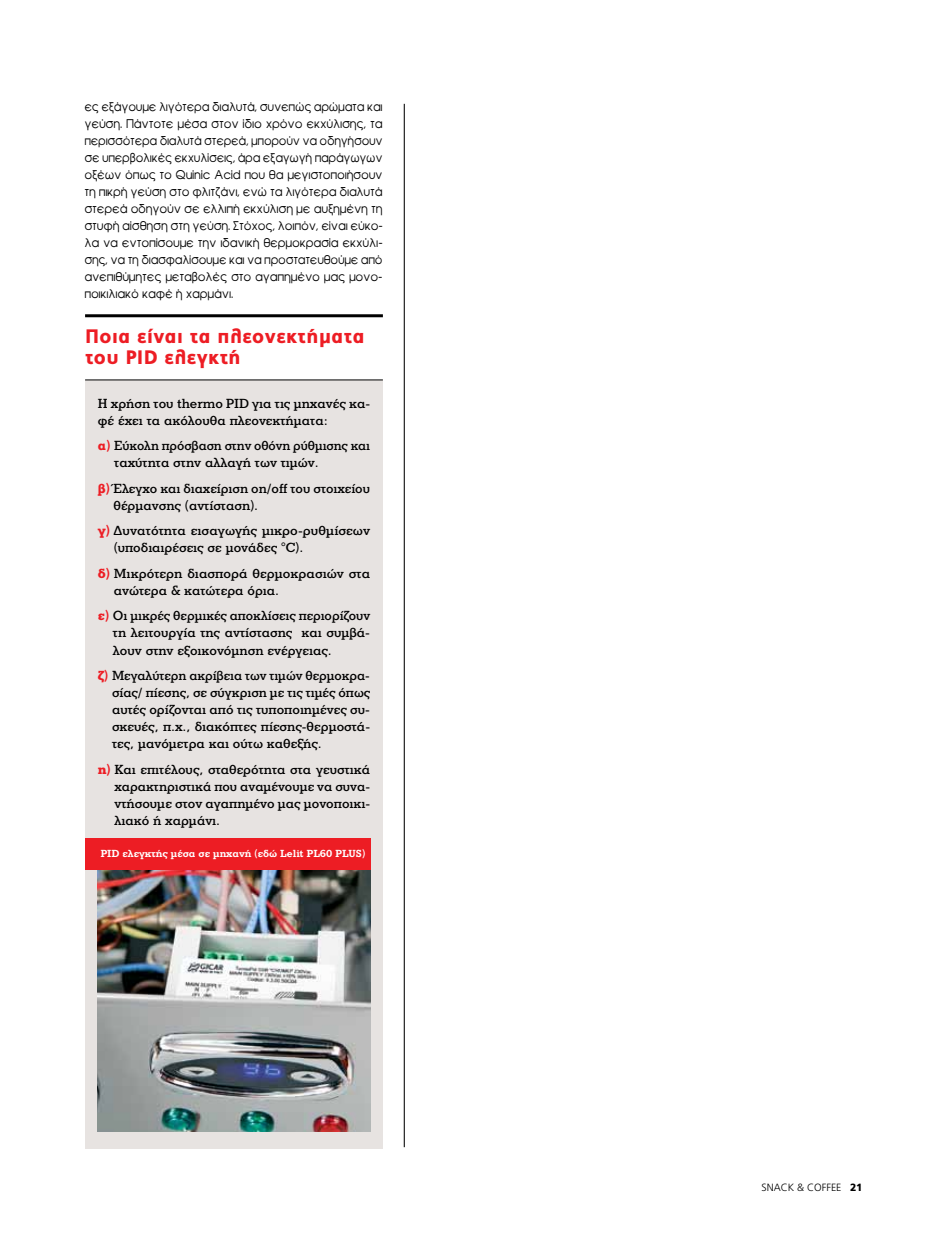
<style>
.page{position:relative;width:936px;height:1234px;background:#fff}
.page>*{position:absolute;margin:0;border:0;box-sizing:border-box;transform-origin:0 0}
.t1{font:900 19.5px/21px "PF Catalog";letter-spacing:.025em;color:#ed1d24;scale:.95 1}
.t2{font:500 13.5px/17px "PF Litho Text";color:#000}
.t3{font:500 13.5px/17px "PF Litho Text";color:#000;scale:.96 1}
.t4{font:12px/17px "Mg Avant G";letter-spacing:.025em;color:#000;text-align:justify;scale:.94 1}
.t5{font:700 10.5px "PF Litho Text";color:#fff}
.t6{font:300 10.5px "PF Catalog";color:#000}
.s1{font-weight:900;color:#ed1d24}
.s2{font-weight:900}
</style>
<div class="page">
<div style="left:85px;top:380px;width:298px;height:768px;background:#e7e3e1"></div>
<hr style="left:85px;top:379px;width:298px;height:1px;background:#000">
<hr style="left:85px;top:314px;width:298px;height:3px;background:#000">
<img style="left:98px;top:869px;width:272px;height:262px">
<hr style="left:404px;top:104px;width:1px;height:1042px;background:#000">
<div style="left:85px;top:838px;width:285px;height:31px;background:#ed1d24"></div>
<p class="t4" style="left:85px;top:98px;width:318px">ες εξάγουμε λιγότερα διαλυτά, συνεπώς αρώματα και γεύση. Πάντοτε μέσα στον ίδιο χρόνο εκχύλισης, τα περισσότερα διαλυτά στερεά, μπορούν να οδηγήσουν σε υπερβολικές εκχυλίσεις, άρα εξαγωγή παράγωγων οξέων όπως το Quinic Acid που θα μεγιστοποιήσουν τη πικρή γεύση στο φλιτζάνι, ενώ τα λιγότερα διαλυτά στερεά οδηγούν σε ελλιπή εκχύλιση με αυξημένη τη στυφή αίσθηση στη γεύση. Στόχος, λοιπόν, είναι εύκο&shy;λα να εντοπίσουμε την ιδανική θερμοκρασία εκχύλι&shy;σης, να τη διασφαλίσουμε και να προστατευθούμε από ανεπιθύμητες μεταβολές στο αγαπημένο μας μονο&shy;ποικιλιακό καφέ ή χαρμάνι.</p>
<h1 class="t1" style="left:85px;top:326px;width:296px">Ποια είναι τα πλεονεκτήματα του PID</h1>
<h1 class="t1" style="left:165px;top:347px;width:81px">ελεγκτή</h1>
<p class="t2" style="left:98px;top:394px;width:274px">Η χρήση του thermo PID για τις μηχανές κα&shy;φέ έχει τα ακόλουθα πλεονεκτήματα:</p>
<p class="t3" style="left:114px;top:437px;width:268px;text-indent:-16px"><span class="s1">α)</span> Εύκολη πρόσβαση στην οθόνη ρύθμισης και ταχύτητα στην αλλαγή των τιμών.</p>
<p class="t2" style="left:113px;top:479px;width:258px;text-indent:-16px"><span class="s1">β)</span> Έλεγχο και διαχείριση on/off του στοιχείου θέρμανσης (αντίσταση).</p>
<p class="t2" style="left:114px;top:522px;width:258px;text-indent:-16px"><span class="s1">γ)</span> Δυνατότητα εισαγωγής μικρο-ρυθμίσεων (υποδιαιρέσεις σε μονάδες °C).</p>
<p class="t2" style="left:114px;top:564px;width:258px;text-indent:-16px"><span class="s1">δ)</span> Μικρότερη διασπορά θερμοκρασιών στα ανώτερα &amp; κατώτερα όρια.</p>
<p class="t2" style="left:113px;top:607px;width:259px;text-align:justify;text-indent:-15px"><span class="s1">ε)</span> Οι μικρές θερμικές αποκλίσεις περιορίζουν τη λειτουργία της αντίστασης και συμβά&shy;λουν στην εξοικονόμηση ενέργειας.</p>
<p class="t2" style="left:112px;top:666px;width:260px;text-align:justify;text-indent:-14px"><span class="s1">ζ)</span> Μεγαλύτερη ακρίβεια των τιμών θερμοκρα&shy;σίας/ πίεσης, σε σύγκριση με τις τιμές όπως αυτές ορίζονται από τις τυποποιημένες συ&shy;σκευές, π.χ., διακόπτες πίεσης-θερμοστά&shy;τες, μανόμετρα και ούτω καθεξής.</p>
<p class="t2" style="left:114px;top:760px;width:257px;text-align:justify;text-indent:-17px"><span class="s1">η)</span> Και επιτέλους, σταθερότητα στα γευστικά χαρακτηριστικά που αναμένουμε να συνα&shy;ντήσουμε στον αγαπημένο μας μονοποικι&shy;λιακό ή χαρμάνι.</p>
<p class="t5" style="left:101px;top:846px;width:266px">PID ελεγκτής μέσα σε μηχανή (εδώ Lelit PL60 PLUS)</p>
<p class="t6" style="left:761px;top:1180px;width:102px">SNACK &amp; COFFEE <span class="s2">21</span></p>
</div>
